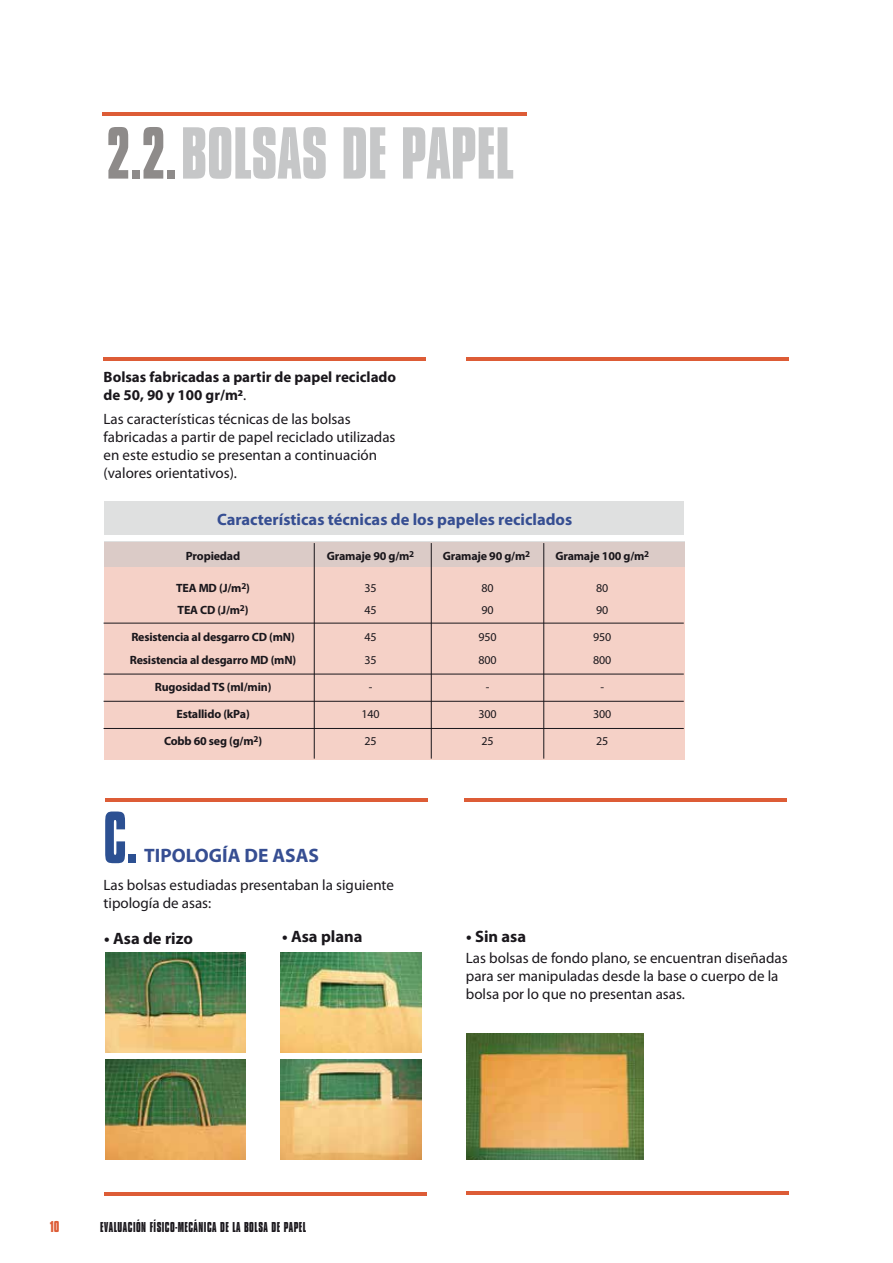
<style>
.page{position:relative;width:893px;height:1263px;background:#fff}
.page>*{position:absolute;margin:0;border:0;box-sizing:border-box;transform-origin:0 0}
.t1{font:77.1px "Compacta Bld";color:#c6c7c8;scale:.9 1}
.t2{font:77.1px "Compacta Bld";color:#2c5092;scale:.8 1}
.t3{font:700 19.5px "Myriad Pro";color:#364e92}
.t4{font:700 16.5px "Myriad Pro";color:#364e92}
.t5{font:700 16.5px "Myriad Pro";color:#1a171c}
.t6{font:16.5px "Compacta Bld";color:#dd5c36;scale:.9 1}
.t7{font:15px/18px "Myriad Pro";color:#1a171c}
.t8{font:700 15px/18px "Myriad Pro";color:#1a171c}
.t9{font:15px "Compacta Bld";letter-spacing:.04em;color:#1a171c;scale:.84 1}
.t10{font:700 12px "Myriad Pro";letter-spacing:-.015em;color:#1a171c}
.t11{font:12px "Myriad Pro";letter-spacing:-.015em;color:#1a171c}
.s1{color:#8e8b8a}
.s2{font-weight:400}
</style>
<div class="page">
<hr style="left:466px;top:357px;width:322px;height:4px;background:#dd5c36">
<hr style="left:104px;top:357px;width:322px;height:4px;background:#dd5c36">
<img style="left:105px;top:1059px;width:140px;height:100px">
<img style="left:281px;top:953px;width:140px;height:100px">
<img style="left:467px;top:1033px;width:176px;height:126px">
<img style="left:281px;top:1059px;width:140px;height:100px">
<img style="left:105px;top:953px;width:140px;height:100px">
<div style="left:104px;top:502px;width:580px;height:33px;background:#dfe0e0"></div>
<div style="left:104px;top:542px;width:580px;height:217px;background:#f5d1c7"></div>
<div style="left:104px;top:542px;width:581px;height:25px;background:#dbcbc7"></div>
<hr style="left:104px;top:623px;width:580px;height:1px;background:#1a171c">
<hr style="left:104px;top:674px;width:580px;height:1px;background:#1a171c">
<hr style="left:104px;top:701px;width:580px;height:1px;background:#1a171c">
<hr style="left:104px;top:728px;width:580px;height:1px;background:#1a171c">
<hr style="left:314px;top:543px;width:1px;height:216px;background:#1a171c">
<hr style="left:431px;top:543px;width:1px;height:216px;background:#1a171c">
<hr style="left:543px;top:543px;width:1px;height:216px;background:#1a171c">
<hr style="left:105px;top:798px;width:323px;height:4px;background:#dd5c36">
<hr style="left:464px;top:798px;width:323px;height:4px;background:#dd5c36">
<hr style="left:103px;top:112px;width:424px;height:3px;background:#dd5c36">
<hr style="left:466px;top:1191px;width:323px;height:4px;background:#dd5c36">
<hr style="left:104px;top:1192px;width:322px;height:3px;background:#dd5c36">
<hr style="left:467px;top:357px;width:322px;height:4px;background:#dd5c36">
<h1 class="t1" style="left:107px;top:101px;width:454px"><span class="s1">2.2.</span>BOLSAS DE PAPEL</h1>
<p class="t8" style="left:104px;top:368px;width:294px">Bolsas fabricadas a partir de papel reciclado de 50, 90 y 100 gr/m2<span class="s2">.</span></p>
<p class="t7" style="left:104px;top:410px;width:294px">Las características técnicas de las bolsas fabricadas a partir de papel reciclado utilizadas en este estudio se presentan a continuación (valores orientativos).</p>
<p class="t4" style="left:217px;top:509px;width:357px">Características técnicas de los papeles reciclados</p>
<p class="t10" style="left:186px;top:548px;width:56px">Propiedad</p>
<p class="t10" style="left:327px;top:548px;width:89px">Gramaje 90 g/m<sup>2</sup></p>
<p class="t10" style="left:443px;top:548px;width:89px">Gramaje 90 g/m<sup>2</sup></p>
<p class="t10" style="left:555px;top:548px;width:95px">Gramaje 100 g/m<sup>2</sup></p>
<p class="t10" style="left:176px;top:580px;width:75px">TEA MD (J/m<sup>2</sup>)</p>
<p class="t11" style="left:365px;top:580px;width:14px">35</p>
<p class="t11" style="left:482px;top:580px;width:14px">80</p>
<p class="t11" style="left:596px;top:580px;width:14px">80</p>
<p class="t10" style="left:178px;top:602px;width:72px">TEA CD (J/m<sup>2</sup>)</p>
<p class="t11" style="left:365px;top:603px;width:14px">45</p>
<p class="t11" style="left:482px;top:603px;width:14px">90</p>
<p class="t11" style="left:596px;top:603px;width:14px">90</p>
<p class="t10" style="left:131px;top:629px;width:165px">Resistencia al desgarro CD (mN)</p>
<p class="t11" style="left:365px;top:630px;width:14px">45</p>
<p class="t11" style="left:479px;top:630px;width:20px">950</p>
<p class="t11" style="left:593px;top:630px;width:20px">950</p>
<p class="t10" style="left:130px;top:652px;width:168px">Resistencia al desgarro MD (mN)</p>
<p class="t11" style="left:365px;top:652px;width:14px">35</p>
<p class="t11" style="left:479px;top:652px;width:20px">800</p>
<p class="t11" style="left:593px;top:652px;width:20px">800</p>
<p class="t10" style="left:155px;top:679px;width:118px">Rugosidad TS (ml/min)</p>
<p class="t11" style="left:369px;top:679px;width:5px">-</p>
<p class="t11" style="left:486px;top:679px;width:5px">-</p>
<p class="t11" style="left:600px;top:679px;width:5px">-</p>
<p class="t10" style="left:176px;top:706px;width:75px">Estallido (kPa)</p>
<p class="t11" style="left:362px;top:706px;width:20px">140</p>
<p class="t11" style="left:479px;top:706px;width:20px">300</p>
<p class="t11" style="left:593px;top:706px;width:20px">300</p>
<p class="t10" style="left:164px;top:733px;width:100px">Cobb 60 seg (g/m<sup>2</sup>)</p>
<p class="t11" style="left:365px;top:733px;width:14px">25</p>
<p class="t11" style="left:482px;top:733px;width:14px">25</p>
<p class="t11" style="left:596px;top:733px;width:14px">25</p>
<h1 class="t2" style="left:104px;top:786px;width:45px">C.</h1>
<h2 class="t3" style="left:144px;top:843px;width:176px">TIPOLOGÍA DE ASAS</h2>
<p class="t7" style="left:104px;top:876px;width:292px">Las bolsas estudiadas presentaban la siguiente tipología de asas:</p>
<p class="t5" style="left:104px;top:928px;width:90px">• Asa de rizo</p>
<p class="t5" style="left:282px;top:926px;width:82px">• Asa plana</p>
<p class="t5" style="left:466px;top:926px;width:61px">• Sin asa</p>
<p class="t6" style="left:50px;top:1215px;width:12px">10</p>
<p class="t9" style="left:100px;top:1217px;width:247px">EVALUACIÓN FÍSICO-MECÁNICA DE LA BOLSA DE PAPEL</p>
<p class="t7" style="left:466px;top:948px;width:323px">Las bolsas de fondo plano, se encuentran diseñadas para ser manipuladas desde la base o cuerpo de la bolsa por lo que no presentan asas.</p>
</div>
